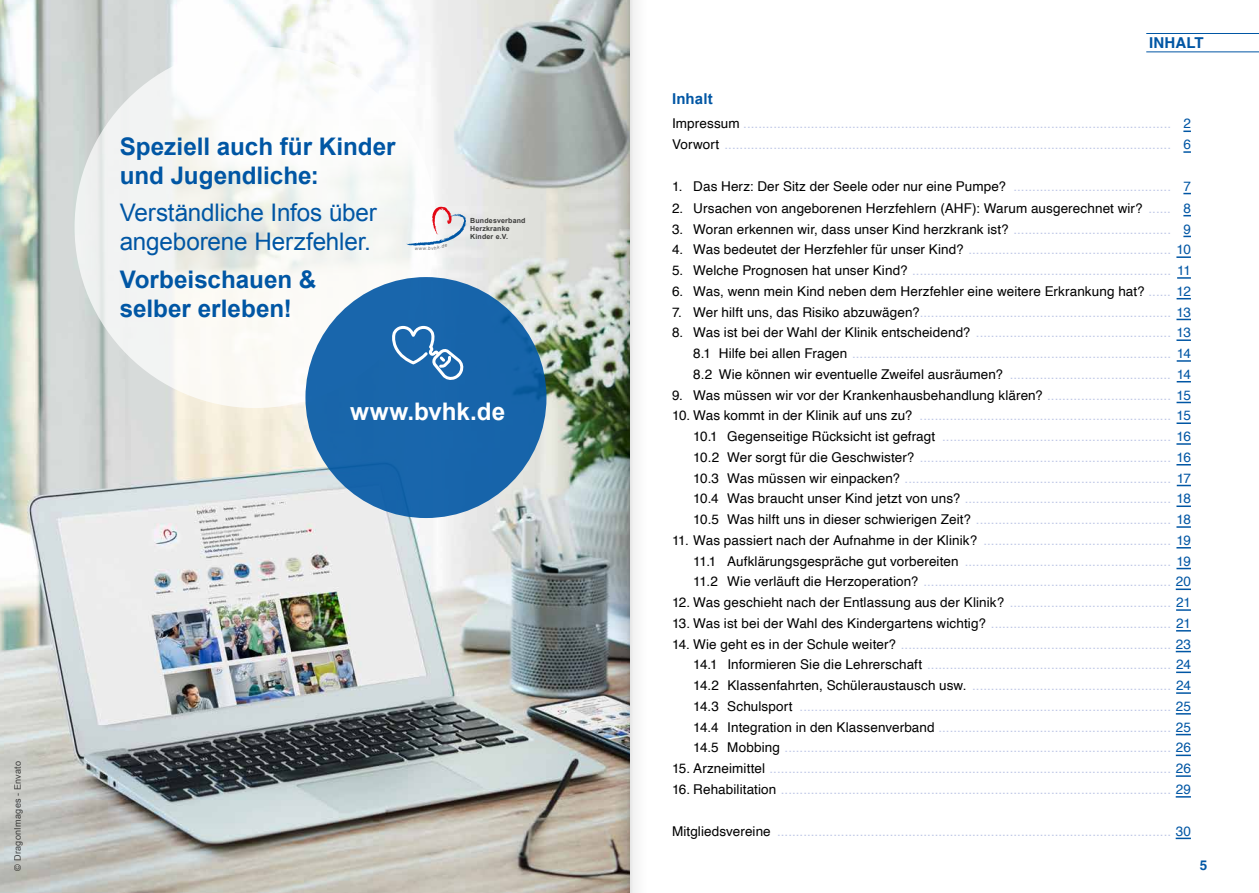
<style>
.page{position:relative;width:1259px;height:893px;background:#fff}
.page>*{position:absolute;margin:0;border:0;box-sizing:border-box;transform-origin:0 0}
.t1{font:700 24.3px/29.1px "Arial";color:#0056a4}
.t2{font:24.3px/29.1px "Arial";letter-spacing:-.005em;color:#0056a4}
.t3{font:700 24.3px "Arial";color:#fff}
.t4{font:700 15px "Helvetica";letter-spacing:.005em;color:#0056a4}
.t5{font:700 15px "Arial";letter-spacing:.01em;color:#0056a4}
.t6{font:13.5px/20.7px "Helvetica";letter-spacing:.005em;color:#bec7e6;text-align:justify}
.t7{font:13.5px "Helvetica";letter-spacing:.005em;color:#000}
.t8{font:700 13.5px "Helvetica";color:#0056a4}
.t9{font:9.15px "Arial";letter-spacing:.03em;color:#000}
.t10{font:700 7.05px/7.8px "Arial";letter-spacing:.025em;color:#3c3c3b}
.t11{font:italic 4.65px "Arial";color:#706f6f}
.s1{color:#000}
.s2{color:#0056a4}
.s3{color:#bec7e6}
</style>
<div class="page">
<hr style="left:1146px;top:51px;width:113px;height:1px;background:#0056a4">
<hr style="left:1146px;top:33px;width:113px;height:1px;background:#0056a4">
<svg style="left:1183px;top:151px;width:8px;height:2px"></svg>
<svg style="left:1176px;top:256px;width:15px;height:2px"></svg>
<svg style="left:1177px;top:277px;width:14px;height:2px"></svg>
<svg style="left:1176px;top:298px;width:15px;height:1px"></svg>
<svg style="left:1176px;top:319px;width:15px;height:1px"></svg>
<svg style="left:1176px;top:339px;width:15px;height:2px"></svg>
<svg style="left:1176px;top:360px;width:15px;height:2px"></svg>
<svg style="left:1176px;top:381px;width:15px;height:1px"></svg>
<svg style="left:1176px;top:402px;width:15px;height:1px"></svg>
<svg style="left:1176px;top:422px;width:15px;height:2px"></svg>
<svg style="left:1176px;top:443px;width:15px;height:2px"></svg>
<svg style="left:1176px;top:464px;width:15px;height:1px"></svg>
<svg style="left:1176px;top:485px;width:15px;height:1px"></svg>
<svg style="left:1176px;top:505px;width:15px;height:2px"></svg>
<svg style="left:1176px;top:526px;width:15px;height:2px"></svg>
<svg style="left:1176px;top:547px;width:15px;height:1px"></svg>
<svg style="left:1176px;top:568px;width:15px;height:1px"></svg>
<svg style="left:1175px;top:588px;width:16px;height:2px"></svg>
<svg style="left:1176px;top:609px;width:15px;height:2px"></svg>
<svg style="left:1176px;top:630px;width:15px;height:2px"></svg>
<svg style="left:1175px;top:651px;width:16px;height:1px"></svg>
<svg style="left:1176px;top:672px;width:15px;height:1px"></svg>
<svg style="left:1176px;top:692px;width:15px;height:2px"></svg>
<svg style="left:1175px;top:713px;width:16px;height:2px"></svg>
<svg style="left:1175px;top:734px;width:16px;height:1px"></svg>
<svg style="left:1175px;top:755px;width:16px;height:1px"></svg>
<svg style="left:1175px;top:775px;width:16px;height:2px"></svg>
<svg style="left:1175px;top:796px;width:16px;height:2px"></svg>
<svg style="left:1175px;top:838px;width:16px;height:1px"></svg>
<img style="left:0;top:0;width:612px;height:893px">
<svg style="left:75px;top:46px;width:361px;height:362px;fill:#f8f8f4"></svg>
<div style="left:305px;top:277px;width:241px;height:241px;background:#1865ab;border-radius:50%"></div>
<svg style="left:392px;top:326px;width:72px;height:54px"></svg>
<img style="left:612px;top:0;width:24px;height:893px">
<svg style="left:406px;top:207px;width:60px;height:44px"></svg>
<h1 class="t1" style="left:120px;top:132px;width:277px">Speziell auch für Kinder und Jugendliche:</h1>
<h1 class="t2" style="left:120px;top:199px;width:259px">Verständliche Infos über angeborene Herzfehler.</h1>
<h1 class="t1" style="left:120px;top:266px;width:198px">Vorbeischauen &amp; selber erleben!</h1>
<p class="t11" style="left:419px;top:246px;width:5px">w</p>
<p class="t10" style="left:470px;top:217px;width:57px">Bundesverband<br>Herzkranke<br>Kinder e.V.</p>
<h1 class="t3" style="left:350px;top:395px;width:156px">www.bvhk.de</h1>
<p class="t9" style="left:12px;top:871px;width:111px;rotate:-90deg">© DragonImages - Envato</p>
<p class="t4" style="left:1149px;top:34px;width:56px">INHALT</p>
<p class="t5" style="left:672px;top:89px;width:42px">Inhalt</p>
<p class="t6" style="left:672px;top:114px;width:520px"><span class="s1">Impressum</span> .................................................................................................................. <span class="s2">2<br></span><span class="s1">Vorwort</span> ....................................................................................................................... <span class="s2">6</span></p>
<p class="t7" style="left:672px;top:176px;width:520px">1. Das Herz: Der Sitz der Seele oder nur eine Pumpe? <span class="s3">..........................................</span> <span class="s2">7</span></p>
<p class="t7" style="left:672px;top:198px;width:520px">2. Ursachen von angeborenen Herzfehlern (AHF): Warum ausgerechnet wir? <span class="s3">......</span> <span class="s2">8</span></p>
<p class="t7" style="left:672px;top:218px;width:520px">3. Woran erkennen wir, dass unser Kind herzkrank ist? <span class="s3">..........................................</span> <span class="s2">9</span></p>
<p class="t6" style="left:672px;top:240px;width:520px"><span class="s1">4. Was bedeutet der Herzfehler für unser Kind?</span> ...................................................... <span class="s2">10</span></p>
<p class="t6" style="left:672px;top:260px;width:520px"><span class="s1">5. Welche Prognosen hat unser Kind?</span> ..................................................................... <span class="s2">11</span></p>
<p class="t7" style="left:672px;top:281px;width:520px">6. Was, wenn mein Kind neben dem Herzfehler eine weitere Erkrankung hat? <span class="s3">......</span> <span class="s2">12</span></p>
<p class="t6" style="left:672px;top:302px;width:520px"><span class="s1">7. Wer hilft uns, das Risiko abzuwägen?</span>................................................................... <span class="s2">13</span></p>
<p class="t6" style="left:693px;top:323px;width:499px;text-indent:-21px"><span class="s1">8. Was ist bei der Wahl der Klinik entscheidend?</span> .................................................... <span class="s2">13<br></span><span class="s1">8.1 Hilfe bei allen Fragen</span> ..................................................................................... <span class="s2">14<br></span><span class="s1">8.2 Wie können wir eventuelle Zweifel ausräumen?</span> ........................................... <span class="s2">14</span></p>
<p class="t7" style="left:672px;top:384px;width:520px">9. Was müssen wir vor der Krankenhausbehandlung klären? <span class="s3">.................................</span> <span class="s2">15</span></p>
<p class="t6" style="left:693px;top:406px;width:499px;text-indent:-21px"><span class="s1">10. Was kommt in der Klinik auf uns zu?</span> ................................................................... <span class="s2">15<br></span><span class="s1">10.1 Gegenseitige Rücksicht ist gefragt</span> ............................................................. <span class="s2">16<br></span><span class="s1">10.2 Wer sorgt für die Geschwister?</span> ................................................................... <span class="s2">16<br></span><span class="s1">10.3 Was müssen wir einpacken?</span> ....................................................................... <span class="s2">17<br></span><span class="s1">10.4 Was braucht unser Kind jetzt von uns?</span> ....................................................... <span class="s2">18<br></span><span class="s1">10.5 Was hilft uns in dieser schwierigen Zeit?</span> .................................................... <span class="s2">18</span></p>
<p class="t6" style="left:693px;top:530px;width:499px;text-indent:-21px"><span class="s1">11. Was passiert nach der Aufnahme in der Klinik?</span> .................................................. <span class="s2">19<br></span><span class="s1">11.1 Aufklärungsgespräche gut vorbereiten</span> ....................................................... <span class="s2">19<br></span><span class="s1">11.2 Wie verläuft die Herzoperation?</span> .................................................................. <span class="s2">20</span></p>
<p class="t7" style="left:672px;top:592px;width:520px">12. Was geschieht nach der Entlassung aus der Klinik? <span class="s3">...........................................</span> <span class="s2">21</span></p>
<p class="t6" style="left:672px;top:613px;width:520px"><span class="s1">13. Was ist bei der Wahl des Kindergartens wichtig?</span> ................................................ <span class="s2">21</span></p>
<p class="t6" style="left:693px;top:634px;width:499px;text-indent:-21px"><span class="s1">14. Wie geht es in der Schule weiter?</span> ........................................................................ <span class="s2">23<br></span><span class="s1">14.1 Informieren Sie die Lehrerschaft</span> ................................................................. <span class="s2">24<br></span><span class="s1">14.2 Klassenfahrten, Schüleraustausch usw.</span> ..................................................... <span class="s2">24<br></span><span class="s1">14.3 Schulsport</span> ................................................................................................... <span class="s2">25<br></span><span class="s1">14.4 Integration in den Klassenverband</span> .............................................................. <span class="s2">25<br></span><span class="s1">14.5 Mobbing</span> ....................................................................................................... <span class="s2">26</span></p>
<p class="t6" style="left:672px;top:758px;width:520px"><span class="s1">15. Arzneimittel</span> ........................................................................................................... <span class="s2">26</span></p>
<p class="t6" style="left:672px;top:779px;width:520px"><span class="s1">16. Rehabilitation</span> ........................................................................................................ <span class="s2">29</span></p>
<p class="t6" style="left:672px;top:821px;width:520px"><span class="s1">Mitgliedsvereine</span> ......................................................................................................... <span class="s2">30</span></p>
<p class="t8" style="left:1200px;top:857px;width:9px">5</p>
</div>
